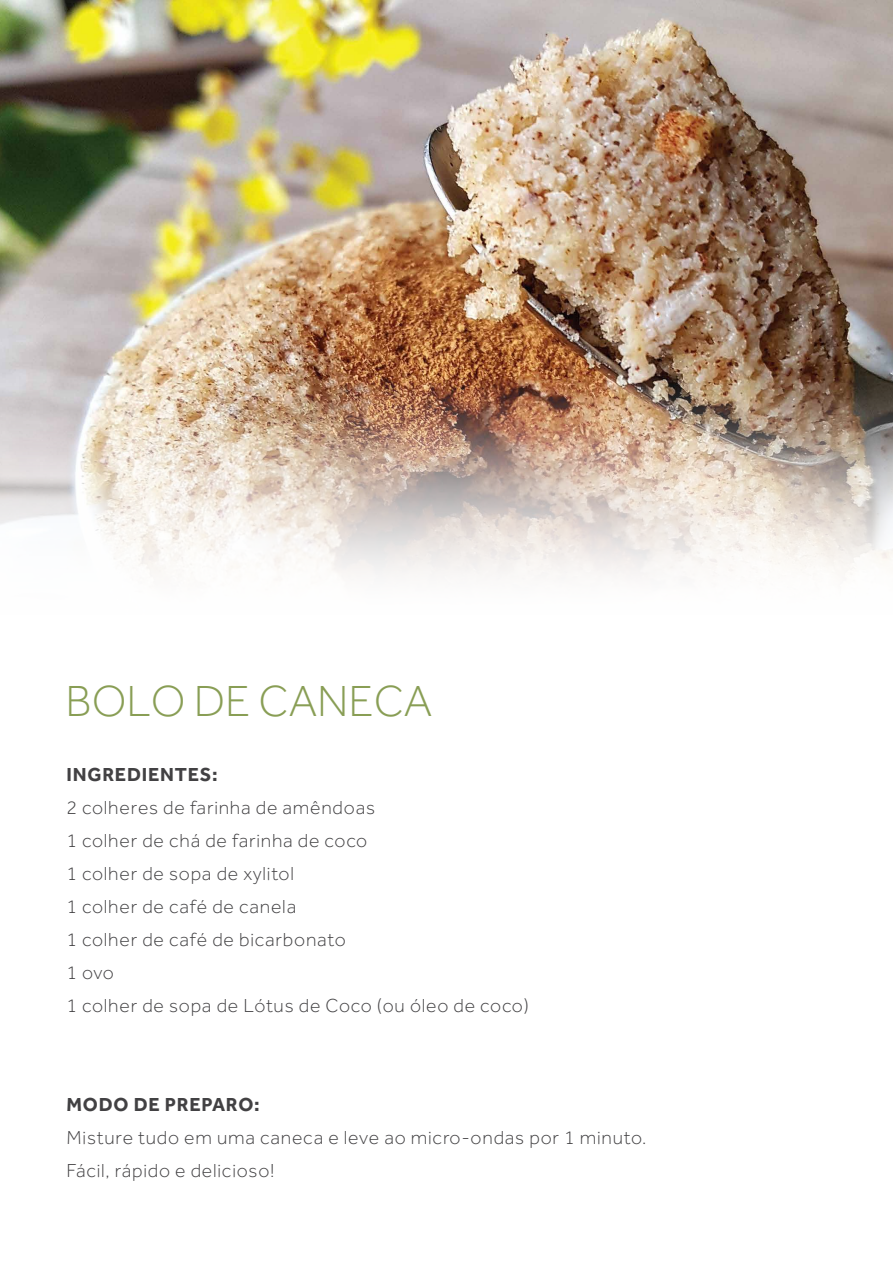
<style>
.page{position:relative;width:893px;height:1263px;background:#fff}
.page>*{position:absolute;margin:0;border:0;box-sizing:border-box;transform-origin:0 0}
.t1{font:300 45px "Effra";color:#899e55}
.t2{font:300 19.5px/33px "Effra";letter-spacing:.04em;color:#424143}
.t3{font:700 19.5px "Effra";letter-spacing:.04em;color:#424143}
</style>
<div class="page">
<img style="left:0;top:0;width:893px;height:374px">
<img style="left:0;top:374px;width:893px;height:52px">
<svg style="left:0;top:426px;width:893px;height:149px"></svg>
<h1 class="t1" style="left:66px;top:676px;width:368px">BOLO DE CANECA</h1>
<p class="t3" style="left:67px;top:762px;width:153px">INGREDIENTES:</p>
<p class="t2" style="left:67px;top:790px;width:464px">2 colheres de farinha de amêndoas<br>1 colher de chá de farinha de coco<br>1 colher de sopa de xylitol<br>1 colher de café de canela<br>1 colher de café de bicarbonato<br>1 ovo<br>1 colher de sopa de Lótus de Coco (ou óleo de coco)</p>
<p class="t3" style="left:67px;top:1092px;width:195px">MODO DE PREPARO:</p>
<p class="t2" style="left:67px;top:1120px;width:581px">Misture tudo em uma caneca e leve ao micro-ondas por 1 minuto.<br>Fácil, rápido e delicioso!</p>
</div>
